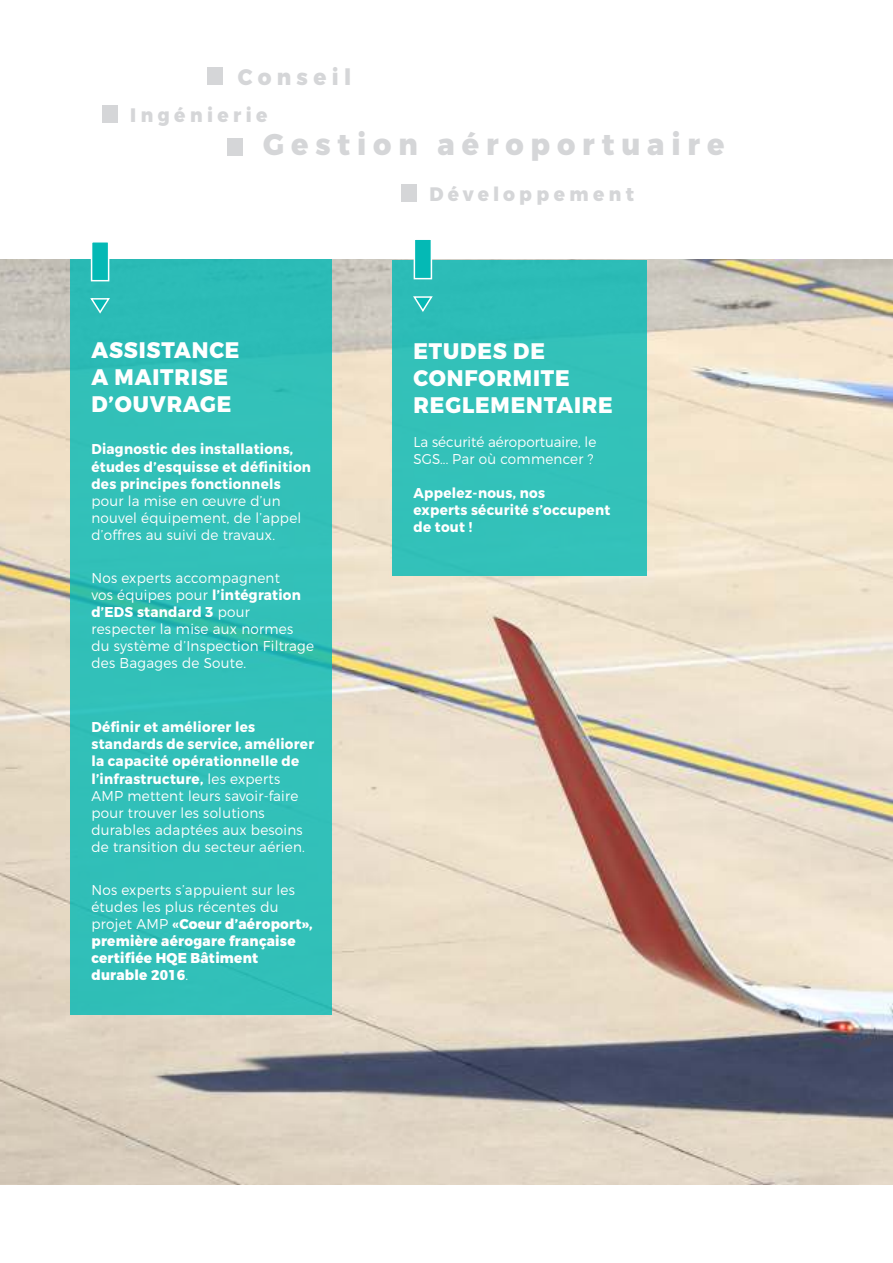
<style>
.page{position:relative;width:893px;height:1263px;background:#fff}
.page>*{position:absolute;margin:0;border:0;box-sizing:border-box;transform-origin:0 0}
.t1{font:800 30px "Montserrat";letter-spacing:.24em;color:#d5d6d8;scale:.95 1}
.t2{font:800 22.5px/27px "Montserrat";letter-spacing:.04em;color:#fff;scale:.95 1}
.t3{font:800 22.5px "Montserrat";letter-spacing:.25em;color:#d5d6d8;scale:.95 1}
.t4{font:800 19.5px "Montserrat";letter-spacing:.24em;color:#d5d6d8;scale:.95 1}
.t5{font:300 14.25px/17.1px "Montserrat";letter-spacing:.02em;color:#fff;scale:.95 1}
.t6{font:800 14.25px/17.1px "Montserrat";letter-spacing:.02em;color:#fff;scale:.95 1}
.t7{font:700 14.25px/17.1px "Montserrat";letter-spacing:.02em;color:#fff;scale:.95 1}
.t8{font:300 14.25px/17.1px "Montserrat";color:#fff;scale:.95 1}
.s1{font-weight:700}
.s2{font-weight:300}
.s3{font-weight:600}
</style>
<div class="page">
<img style="left:0;top:259px;width:892px;height:926px">
<div style="left:392px;top:260px;width:255px;height:315px;background:#33c1b9"></div>
<div style="left:414px;top:238px;width:18px;height:41px;background:#04b9b5;border:2px solid #fff"></div>
<svg style="left:413px;top:296px;width:20px;height:16px"></svg>
<div style="left:70px;top:259px;width:261px;height:755px;background:#31c0b8"></div>
<div style="left:91px;top:241px;width:18px;height:40px;background:#04b9b5;border:2px solid #fff"></div>
<svg style="left:90px;top:298px;width:20px;height:16px"></svg>
<div style="left:228px;top:138px;width:15px;height:17px;background:#d5d6d8"></div>
<div style="left:102px;top:105px;width:15px;height:17px;background:#d5d6d8"></div>
<div style="left:208px;top:67px;width:15px;height:18px;background:#d5d6d8"></div>
<div style="left:401px;top:184px;width:16px;height:17px;background:#d5d6d8"></div>
<h2 class="t3" style="left:238px;top:67px;width:121px">Conseil</h2>
<h3 class="t4" style="left:130px;top:106px;width:146px">Ingénierie</h3>
<h1 class="t1" style="left:263px;top:131px;width:487px">Gestion aéroportuaire</h1>
<h2 class="t2" style="left:91px;top:338px;width:157px">ASSISTANCE<br>A MAITRISE<br>D’OUVRAGE</h2>
<p class="t7" style="left:91px;top:442px;width:233px">Diagnostic des installations, études d’esquisse et définition des principes fonctionnels</p>
<p class="t5" style="left:91px;top:493px;width:222px">pour la mise en œuvre d’un nouvel équipement, de l’appel d’offres au suivi de travaux.</p>
<p class="t5" style="left:91px;top:570px;width:236px">Nos experts accompagnent<br>vos équipes pour <span class="s1">l’intégration d’EDS standard 3</span> pour respecter la mise aux normes du système d’Inspection Filtrage des Bagages de Soute.</p>
<p class="t5" style="left:91px;top:719px;width:236px"><span class="s1">Définir et améliorer les standards de service, améliorer la capacité opérationnelle de l’infrastructure,</span> les experts<br>AMP mettent leurs savoir-faire pour trouver les solutions durables adaptées aux besoins de transition du secteur aérien.</p>
<p class="t6" style="left:91px;top:882px;width:234px"><span class="s2">Nos experts s’appuient sur les études les plus récentes du projet AMP</span> <span class="s3">«</span>Coeur d’aéroport», première aérogare française certifiée HQE Bâtiment durable 2016<span class="s2">.</span></p>
<h3 class="t4" style="left:430px;top:186px;width:217px">Développement</h3>
<h2 class="t2" style="left:414px;top:339px;width:211px">ETUDES DE<br>CONFORMITE<br>REGLEMENTAIRE</h2>
<p class="t8" style="left:414px;top:434px;width:194px">La sécurité aéroportuaire, le<br>SGS... Par où commencer ?</p>
<p class="t7" style="left:414px;top:485px;width:209px">Appelez-nous, nos<br>experts sécurité s’occupent de tout !</p>
</div>
